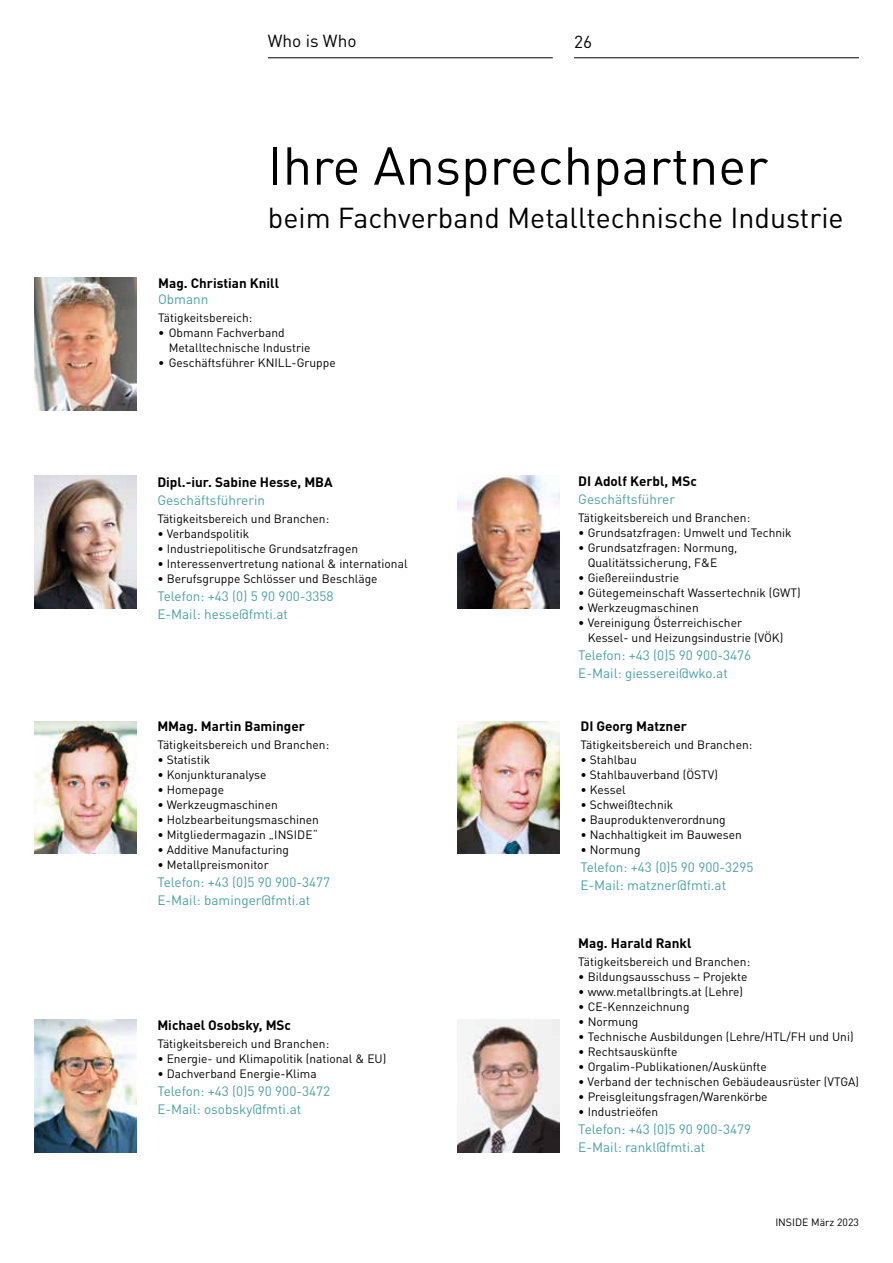
<style>
.page{position:relative;width:893px;height:1263px;background:#fff}
.page>*{position:absolute;margin:0;border:0;box-sizing:border-box;transform-origin:0 0}
.t1{font:52.5px "DIN Pro";color:#000}
.t2{font:28.5px "DIN Pro";color:#000}
.t3{font:17.25px "DIN Pro";color:#000}
.t4{font:13.5px/18px "DIN Pro";color:#4ca0a7}
.t5{font:700 13.5px "DIN Pro";color:#000}
.t6{font:12px/15px "DIN Pro";color:#000}
.t7{font:10.5px "DIN Pro";color:#000}
</style>
<div class="page">
<hr style="left:574px;top:57px;width:285px;height:1px;background:#000">
<hr style="left:268px;top:57px;width:285px;height:1px;background:#000">
<img style="left:34px;top:277px;width:102px;height:133px">
<img style="left:34px;top:476px;width:102px;height:133px">
<img style="left:457px;top:476px;width:102px;height:132px">
<img style="left:457px;top:721px;width:102px;height:133px">
<img style="left:34px;top:721px;width:102px;height:133px">
<img style="left:457px;top:1020px;width:102px;height:132px">
<img style="left:34px;top:1020px;width:102px;height:132px">
<h3 class="t3" style="left:268px;top:29px;width:90px">Who is Who</h3>
<h3 class="t3" style="left:574px;top:30px;width:20px">26</h3>
<h1 class="t1" style="left:268px;top:130px;width:502px">Ihre Ansprechpartner</h1>
<h2 class="t2" style="left:268px;top:199px;width:577px">beim Fachverband Metalltechnische Industrie</h2>
<p class="t5" style="left:158px;top:274px;width:122px">Mag. Christian Knill</p>
<p class="t4" style="left:158px;top:290px;width:52px">Obmann</p>
<p class="t6" style="left:158px;top:310px;width:96px">Tätigkeitsbereich:</p>
<p class="t6" style="left:169px;top:325px;width:143px;text-indent:-11px">• Obmann Fachverband<br>Metalltechnische Industrie</p>
<p class="t6" style="left:158px;top:355px;width:179px">• Geschäftsführer KNILL-Gruppe</p>
<p class="t5" style="left:157px;top:472px;width:177px">Dipl.-iur. Sabine Hesse, MBA</p>
<p class="t4" style="left:157px;top:490px;width:109px">Geschäftsführerin</p>
<p class="t6" style="left:157px;top:510px;width:173px">Tätigkeitsbereich und Branchen:</p>
<p class="t6" style="left:157px;top:525px;width:93px">• Verbandspolitik</p>
<p class="t6" style="left:157px;top:540px;width:202px">• Industriepolitische Grundsatzfragen</p>
<p class="t6" style="left:157px;top:555px;width:252px">• Interessenvertretung national &amp; international</p>
<p class="t6" style="left:157px;top:570px;width:222px">• Berufsgruppe Schlösser und Beschläge</p>
<p class="t4" style="left:157px;top:586px;width:178px">Telefon: +43 (0) 5 90 900-3358<br>E-Mail: hesse@fmti.at</p>
<p class="t5" style="left:157px;top:717px;width:149px">MMag. Martin Baminger</p>
<p class="t6" style="left:157px;top:737px;width:173px">Tätigkeitsbereich und Branchen:</p>
<p class="t6" style="left:157px;top:752px;width:54px">• Statistik</p>
<p class="t6" style="left:157px;top:767px;width:111px">• Konjunkturanalyse</p>
<p class="t6" style="left:157px;top:782px;width:68px">• Homepage</p>
<p class="t6" style="left:157px;top:797px;width:122px">• Werkzeugmaschinen</p>
<p class="t6" style="left:157px;top:812px;width:163px">• Holzbearbeitungsmaschinen</p>
<p class="t6" style="left:157px;top:827px;width:162px">• Mitgliedermagazin „INSIDE“</p>
<p class="t6" style="left:157px;top:842px;width:133px">• Additive Manufacturing</p>
<p class="t6" style="left:157px;top:857px;width:113px">• Metallpreismonitor</p>
<p class="t4" style="left:157px;top:873px;width:174px">Telefon: +43 (0)5 90 900-3477<br>E-Mail: baminger@fmti.at</p>
<p class="t5" style="left:157px;top:1016px;width:135px">Michael Osobsky, MSc</p>
<p class="t6" style="left:157px;top:1036px;width:173px">Tätigkeitsbereich und Branchen:</p>
<p class="t6" style="left:157px;top:1051px;width:230px">• Energie- und Klimapolitik (national &amp; EU)</p>
<p class="t6" style="left:157px;top:1066px;width:161px">• Dachverband Energie-Klima</p>
<p class="t4" style="left:157px;top:1082px;width:174px">Telefon: +43 (0)5 90 900-3472<br>E-Mail: osobsky@fmti.at</p>
<p class="t5" style="left:578px;top:472px;width:120px">DI Adolf Kerbl, MSc</p>
<p class="t4" style="left:578px;top:490px;width:98px">Geschäftsführer</p>
<p class="t6" style="left:578px;top:510px;width:173px">Tätigkeitsbereich und Branchen:</p>
<p class="t6" style="left:578px;top:525px;width:215px">• Grundsatzfragen: Umwelt und Technik</p>
<p class="t6" style="left:588px;top:540px;width:151px;text-indent:-9px">• Grundsatzfragen: Normung,<br>Qualitätssicherung, F&amp;E</p>
<p class="t6" style="left:578px;top:570px;width:102px">• Gießereiindustrie</p>
<p class="t6" style="left:578px;top:585px;width:224px">• Gütegemeinschaft Wassertechnik (GWT)</p>
<p class="t6" style="left:578px;top:600px;width:122px">• Werkzeugmaschinen</p>
<p class="t6" style="left:588px;top:615px;width:197px;text-indent:-9px">• Vereinigung Österreichischer<br>Kessel- und Heizungsindustrie (VÖK)</p>
<p class="t4" style="left:578px;top:646px;width:174px">Telefon: +43 (0)5 90 900-3476<br>E-Mail: giesserei@wko.at</p>
<p class="t5" style="left:580px;top:717px;width:108px">DI Georg Matzner</p>
<p class="t6" style="left:580px;top:737px;width:173px">Tätigkeitsbereich und Branchen:</p>
<p class="t6" style="left:580px;top:752px;width:58px">• Stahlbau</p>
<p class="t6" style="left:580px;top:767px;width:139px">• Stahlbauverband (ÖSTV)</p>
<p class="t6" style="left:580px;top:782px;width:47px">• Kessel</p>
<p class="t6" style="left:580px;top:797px;width:94px">• Schweißtechnik</p>
<p class="t6" style="left:580px;top:812px;width:147px">• Bauproduktenverordnung</p>
<p class="t6" style="left:580px;top:827px;width:163px">• Nachhaltigkeit im Bauwesen</p>
<p class="t6" style="left:580px;top:842px;width:62px">• Normung</p>
<p class="t4" style="left:580px;top:858px;width:174px">Telefon: +43 (0)5 90 900-3295<br>E-Mail: matzner@fmti.at</p>
<p class="t5" style="left:578px;top:934px;width:115px">Mag. Harald Rankl</p>
<p class="t6" style="left:578px;top:954px;width:173px">Tätigkeitsbereich und Branchen:</p>
<p class="t6" style="left:578px;top:969px;width:171px">• Bildungsausschuss – Projekte</p>
<p class="t6" style="left:578px;top:984px;width:166px">• www.metallbringts.at (Lehre)</p>
<p class="t6" style="left:578px;top:999px;width:113px">• CE-Kennzeichnung</p>
<p class="t6" style="left:578px;top:1014px;width:62px">• Normung</p>
<p class="t6" style="left:578px;top:1029px;width:277px">• Technische Ausbildungen (Lehre/HTL/FH und Uni)</p>
<p class="t6" style="left:578px;top:1044px;width:101px">• Rechtsauskünfte</p>
<p class="t6" style="left:578px;top:1059px;width:190px">• Orgalim-Publikationen/Auskünfte</p>
<p class="t6" style="left:578px;top:1074px;width:282px">• Verband der technischen Gebäudeausrüster (VTGA)</p>
<p class="t6" style="left:578px;top:1089px;width:191px">• Preisgleitungsfragen/Warenkörbe</p>
<p class="t6" style="left:578px;top:1104px;width:82px">• Industrieöfen</p>
<p class="t4" style="left:578px;top:1120px;width:174px">Telefon: +43 (0)5 90 900-3479<br>E-Mail: rankl@fmti.at</p>
<p class="t7" style="left:775px;top:1214px;width:85px">INSIDE März 2023</p>
</div>
